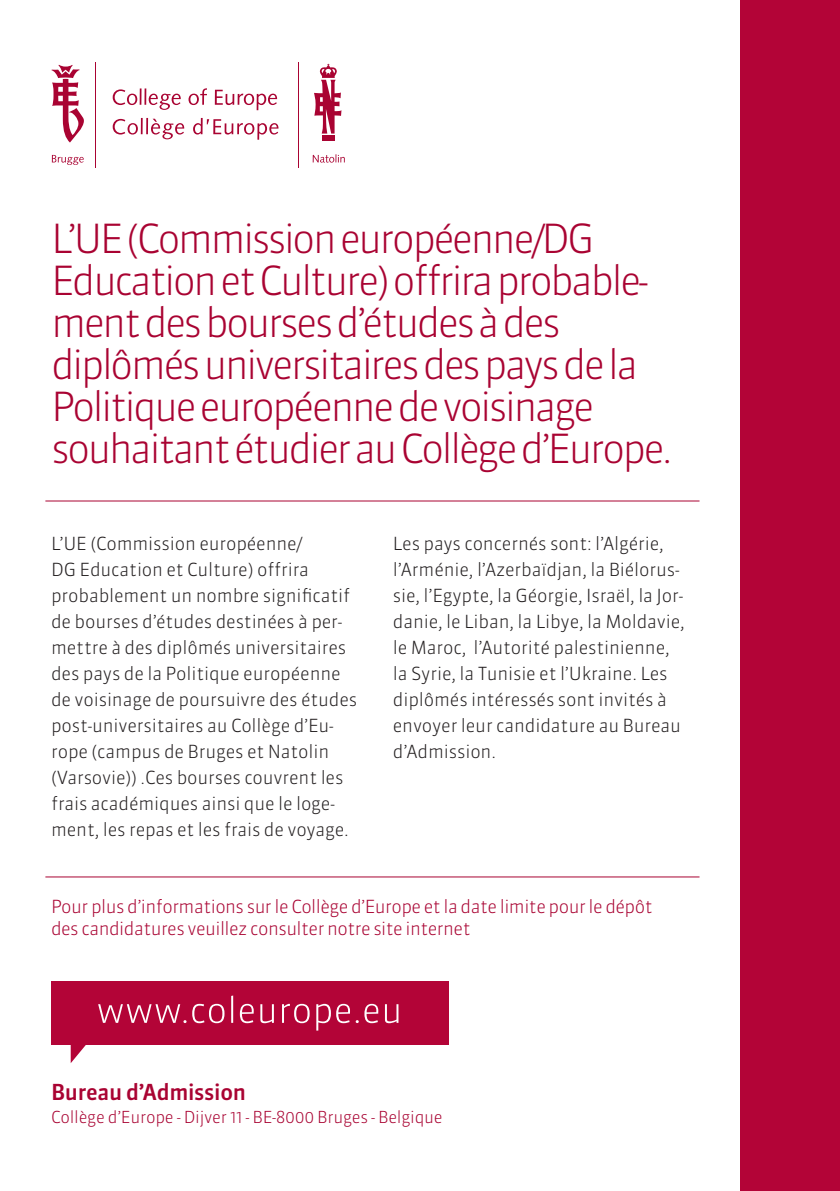
<style>
.page{position:relative;width:840px;height:1191px;background:#fff}
.page>*{position:absolute;margin:0;border:0;box-sizing:border-box;transform-origin:0 0}
.t1{font:300 40px/42px "Sanuk";letter-spacing:-.07em;color:#a90332}
.t2{font:500 22px "Sanuk";letter-spacing:-.015em;color:#a90332}
.t3{font:300 18px/26px "Sanuk";letter-spacing:-.01em;color:#231f20}
.t4{font:300 18px/22px "Sanuk";letter-spacing:-.03em;color:#a90332}
.t5{font:300 16.4px "Sanuk";letter-spacing:-.015em;color:#a90332}
</style>
<div class="page">
<div style="left:740px;top:0;width:99px;height:1191px;background:#b30437"></div>
<hr style="left:45px;top:500px;width:654px;height:1px;background:#a90332">
<hr style="left:45px;top:876px;width:654px;height:1px;background:#a90332">
<svg style="left:113px;top:118px;width:71px;height:21px"></svg>
<svg style="left:193px;top:118px;width:85px;height:22px"></svg>
<svg style="left:113px;top:88px;width:68px;height:22px"></svg>
<svg style="left:188px;top:88px;width:19px;height:17px"></svg>
<svg style="left:215px;top:90px;width:62px;height:20px"></svg>
<hr style="left:95px;top:62px;width:1px;height:105px;background:#a90332">
<hr style="left:298px;top:62px;width:1px;height:105px;background:#a90332">
<svg style="left:52px;top:155px;width:32px;height:10px"></svg>
<svg style="left:312px;top:154px;width:32px;height:9px"></svg>
<div style="left:321px;top:135px;width:13px;height:6px;background:#a90332"></div>
<svg style="left:314px;top:64px;width:27px;height:70px"></svg>
<svg style="left:52px;top:65px;width:32px;height:78px"></svg>
<div style="left:51px;top:981px;width:397px;height:63px;background:#b30437"></div>
<svg style="left:71px;top:1004px;width:115px;height:59px"></svg>
<svg style="left:192px;top:1003px;width:32px;height:20px"></svg>
<hr style="left:231px;top:995px;width:2px;height:27px;background:#fff">
<svg style="left:240px;top:1003px;width:13px;height:20px"></svg>
<svg style="left:260px;top:1004px;width:14px;height:19px"></svg>
<svg style="left:282px;top:1003px;width:27px;height:20px"></svg>
<svg style="left:316px;top:1003px;width:42px;height:27px"></svg>
<svg style="left:364px;top:1003px;width:14px;height:20px"></svg>
<svg style="left:385px;top:1004px;width:13px;height:19px"></svg>
<p class="t1" style="left:51px;top:218px;width:622px">L’UE (Commission européenne/DG Education et Culture) offrira probable&shy;ment des bourses d’études à des diplômés universitaires des pays de la Politique européenne de voisinage souhaitant étudier au Collège d’Europe.</p>
<p class="t3" style="left:51px;top:530px;width:307px">L’UE (Commission européenne/<br>DG Education et Culture) offrira probablement un nombre significatif de bourses d’études destinées à per&shy;mettre à des diplômés universitaires des pays de la Politique européenne de voisinage de poursuivre des études post-universitaires au Collège d’Eu&shy;rope (campus de Bruges et Natolin (Varsovie)) .Ces bourses couvrent les frais académiques ainsi que le loge&shy;ment, les repas et les frais de voyage.</p>
<p class="t3" style="left:392px;top:530px;width:293px">Les pays concernés sont: l’Algérie, l’Arménie, l’Azerbaïdjan, la Biélorus&shy;sie, l’Egypte, la Géorgie, Israël, la Jor&shy;danie, le Liban, la Libye, la Moldavie, le Maroc, l’Autorité palestinienne, la Syrie, la Tunisie et l’Ukraine. Les diplômés intéressés sont invités à envoyer leur candidature au Bureau d’Admission.</p>
<p class="t4" style="left:51px;top:895px;width:602px">Pour plus d’informations sur le Collège d’Europe et la date limite pour le dépôt des candidatures veuillez consulter notre site internet</p>
<p class="t2" style="left:51px;top:1079px;width:196px">Bureau d’Admission</p>
<p class="t5" style="left:51px;top:1107px;width:393px">Collège d’Europe - Dijver 11 - BE-8000 Bruges - Belgique</p>
</div>
